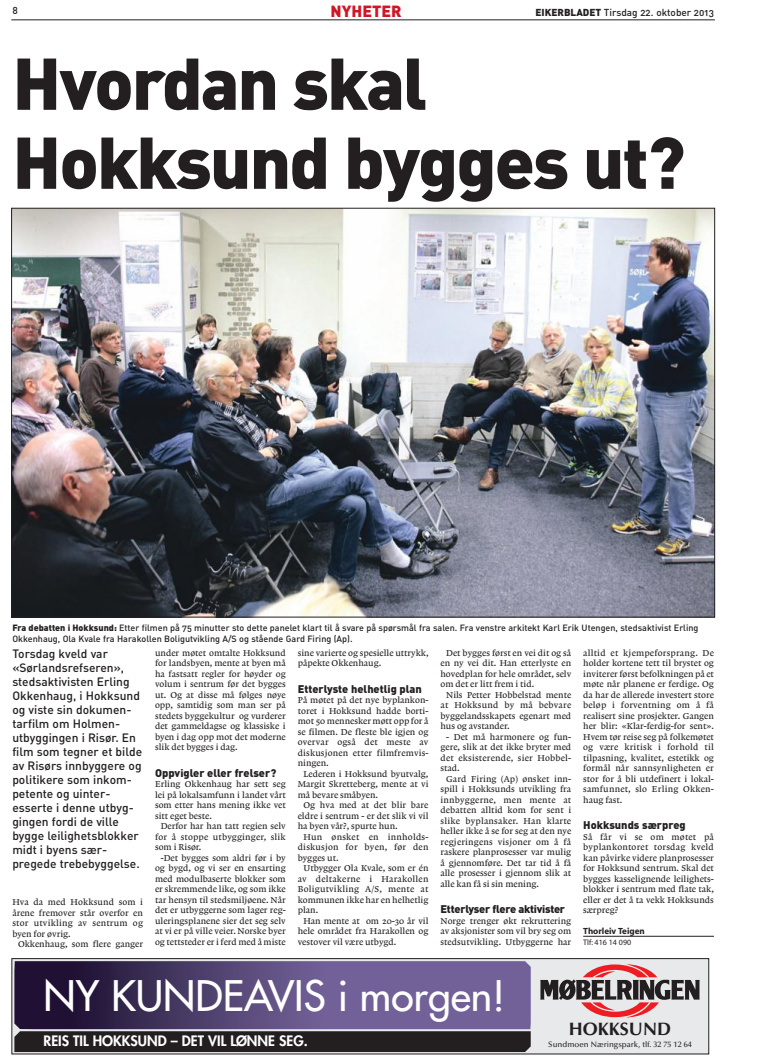
<style>
.page{position:relative;width:766px;height:1063px;background:#fff}
.page>*{position:absolute;margin:0;border:0;box-sizing:border-box;transform-origin:0 0}
.t1{font:900 72px/79px "DIN";letter-spacing:-.03em;color:#231f20}
.t2{font:41px "Futura";color:#fff}
.t3{font:700 18px "Optima";color:#231f20}
.t4{font:900 16px "DIN";color:#cf1627}
.t5{font:800 14px "Futura";color:#fff}
.t6{font:12px/14px "DIN Medium Alternate";color:#231f20}
.t7{font:900 11px "DIN";color:#231f20}
.t8{font:900 11px "DIN";letter-spacing:-.025em;color:#231f20}
.t9{font:10px "DIN Medium Alternate";color:#231f20}
.t10{font:9px/10.5px "Lexicon No 1 A Txt";color:#231f20;text-align:justify}
.t11{font:9px/10.5px "DIN Medium Alternate";color:#231f20}
.t12{font:700 9px "Myriad";color:#231f20}
.t13{font:500 8px "Optima";color:#231f20}
.t14{font:8px "Myriad";color:#231f20}
.s1{font-family:"DIN";font-weight:900}
</style>
<div class="page">
<hr style="left:583px;top:936px;width:130px;height:1px;background:#231f20">
<img style="left:13px;top:210px;width:699px;height:405px">
<hr style="left:11px;top:20px;width:703px;height:1px;background:#231f20">
<div style="left:12px;top:959px;width:696px;height:95px;background:#e8e9ea"></div>
<div style="left:12px;top:958px;width:697px;height:96px;border:1px solid #231f20"></div>
<svg style="left:14px;top:961px;width:516px;height:68px;background:#564675"></svg>
<div style="left:14px;top:1031px;width:516px;height:21px;background:#231f20"></div>
<svg style="left:540px;top:964px;width:159px;height:53px"></svg>
<p class="t9" style="left:12px;top:7px;width:7px">8</p>
<h3 class="t4" style="left:330px;top:5px;width:72px">NYHETER</h3>
<p class="t9" style="left:535px;top:8px;width:180px"><span class="s1">EIKERBLADET</span> Tirsdag 22. oktober 2013</p>
<h1 class="t1" style="left:12px;top:51px;width:674px">Hvordan skal<br>Hokksund bygges ut?</h1>
<p class="t11" style="left:12px;top:624px;width:687px"><span class="s1">Fra debatten i Hokksund:</span> Etter filmen på 75 minutter sto dette panelet klart til å svare på spørsmål fra salen. Fra venstre arkitekt Karl Erik Utengen, stedsaktivist Erling<br>Okkenhaug, Ola Kvale fra Harakollen Boligutvikling A/S og stående Gard Firing (Ap).</p>
<p class="t6" style="left:12px;top:648px;width:131px">Torsdag kveld var «Sørlandsrefseren», stedsaktivisten Erling<br>Okkenhaug, i Hokksund og viste sin dokumen&shy;tarfilm om Holmen&shy;utbyggingen i Risør. En film som tegner et bilde av Risørs innbyggere og politikere som inkom&shy;petente og uinter&shy;esserte i denne utbyg&shy;gingen fordi de ville bygge leilighetsblokker midt i byens sær&shy;pregede trebebyggelse.</p>
<p class="t10" style="left:12px;top:898px;width:132px">Hva da med Hokksund som i årene fremover står overfor en stor utvikling av sentrum og byen for øvrig.</p>
<p class="t10" style="left:18px;top:940px;width:126px">Okkenhaug, som flere ganger</p>
<p class="t10" style="left:155px;top:648px;width:132px">under møtet omtalte Hokksund for landsbyen, mente at byen må ha fastsatt regler for høyder og volum i sentrum før det bygges ut. Og at disse må følges nøye opp, samtidig som man ser på stedets byggekultur og vurderer det gammeldagse og klassiske i byen i dag opp mot det moderne slik det bygges i dag.</p>
<p class="t7" style="left:155px;top:769px;width:123px">Oppvigler eller frelser?</p>
<p class="t10" style="left:155px;top:779px;width:132px">Erling Okkenhaug har sett seg lei på lokalsamfunn i landet vårt som etter hans mening ikke vet sitt eget beste.</p>
<p class="t10" style="left:155px;top:821px;width:132px;text-indent:6px">Derfor har han tatt regien selv for å stoppe utbygginger, slik som i Risør.</p>
<p class="t10" style="left:155px;top:853px;width:132px;text-indent:6px">-Det bygges som aldri før i by og bygd, og vi ser en ensarting med modulbaserte blokker som er skremmende like, og som ikke tar hensyn til stedsmiljøene. Når det er utbyggerne som lager reg&shy;uleringsplanene sier det seg selv at vi er på ville veier. Norske byer og tettsteder er i ferd med å miste</p>
<p class="t10" style="left:298px;top:648px;width:132px">sine varierte og spesielle uttrykk, påpekte Okkenhaug.</p>
<p class="t7" style="left:298px;top:685px;width:125px">Etterlyste helhetlig plan</p>
<p class="t10" style="left:298px;top:695px;width:132px">På møtet på det nye byplankon&shy;toret i Hokksund hadde borti&shy;mot 50 mennesker møtt opp for å se filmen. De fleste ble igjen og overvar også det meste av diskusjonen etter filmfremvis&shy;ningen.</p>
<p class="t10" style="left:298px;top:769px;width:132px;text-indent:6px">Lederen i Hokksund byutvalg, Margit Skretteberg, mente at vi må bevare småbyen.</p>
<p class="t10" style="left:298px;top:800px;width:132px;text-indent:6px">Og hva med at det blir bare eldre i sentrum - er det slik vi vil ha byen vår?, spurte hun.</p>
<p class="t10" style="left:298px;top:832px;width:132px;text-indent:6px">Hun ønsket en innholds&shy;diskusjon for byen, før den bygges ut.</p>
<p class="t10" style="left:298px;top:863px;width:132px;text-indent:6px">Utbygger Ola Kvale, som er én av deltakerne i Harakollen Boligutvikling A/S, mente at kommunen ikke har en helhetlig plan.</p>
<p class="t10" style="left:298px;top:916px;width:132px;text-indent:6px">Han mente at om 20-30 år vil hele området fra Harakollen og vestover vil være utbygd.</p>
<p class="t10" style="left:440px;top:648px;width:132px;text-indent:6px">Det bygges først en vei dit og så en ny vei dit. Han etterlyste en hovedplan for hele området, selv om det er litt frem i tid.</p>
<p class="t10" style="left:440px;top:690px;width:132px;text-indent:6px">Nils Petter Hobbelstad mente at Hokksund by må bebvare byggelandsskapets egenart med hus og avstander.</p>
<p class="t10" style="left:440px;top:732px;width:132px;text-indent:6px">- Det må harmonere og fun&shy;gere, slik at det ikke bryter med det eksisterende, sier Hobbel&shy;stad.</p>
<p class="t10" style="left:440px;top:774px;width:132px;text-indent:6px">Gard Firing (Ap) ønsket inn&shy;spill i Hokksunds utvikling fra innbyggerne, men mente at debatten alltid kom for sent i slike byplansaker. Han klarte heller ikke å se for seg at den nye regjeringens visjoner om å få raskere planprosesser var mulig å gjennomføre. Det tar tid å få alle prosesser i gjennom slik at alle kan få si sin mening.</p>
<p class="t8" style="left:440px;top:905px;width:126px">Etterlyser flere aktivister</p>
<p class="t10" style="left:440px;top:916px;width:132px">Norge trenger økt rekruttering av aksjonister som vil bry seg om stedsutvikling. Utbyggerne har</p>
<p class="t10" style="left:583px;top:648px;width:132px">alltid et kjempeforsprang. De holder kortene tett til brystet og inviterer først befolkningen på et møte når planene er ferdige. Og da har de allerede investert store beløp i forventning om å få realisert sine prosjekter. Gangen her blir: «Klar-ferdig-for sent».<br>Hvem tør reise seg på folkemøtet og være kritisk i forhold til tilpasning, kvalitet, estetikk og formål når sannsynligheten er stor for å bli utdefinert i lokal&shy;samfunnet, slo Erling Okken&shy;haug fast.</p>
<p class="t7" style="left:583px;top:821px;width:104px">Hokksunds særpreg</p>
<p class="t10" style="left:583px;top:832px;width:132px">Så får vi se om møtet på byplankontoret torsdag kveld kan påvirke videre planprosesser for Hokksund sentrum. Skal det bygges kasselignende leilighets&shy;blokker i sentrum med flate tak, eller er det å ta vekk Hokksunds særpreg?</p>
<p class="t12" style="left:583px;top:928px;width:63px">Thorleiv Teigen</p>
<p class="t14" style="left:583px;top:939px;width:49px">Tlf: 416 14 090</p>
<h2 class="t2" style="left:44px;top:976px;width:463px">NY KUNDEAVIS i morgen!</h2>
<h3 class="t5" style="left:44px;top:1034px;width:265px">REIS TIL HOKKSUND – DET VIL LØNNE SEG.</h3>
<h3 class="t3" style="left:568px;top:1021px;width:104px">HOKKSUND</h3>
<p class="t13" style="left:548px;top:1041px;width:145px">Sundmoen Næringspark, tlf. 32 75 12 64</p>
</div>
